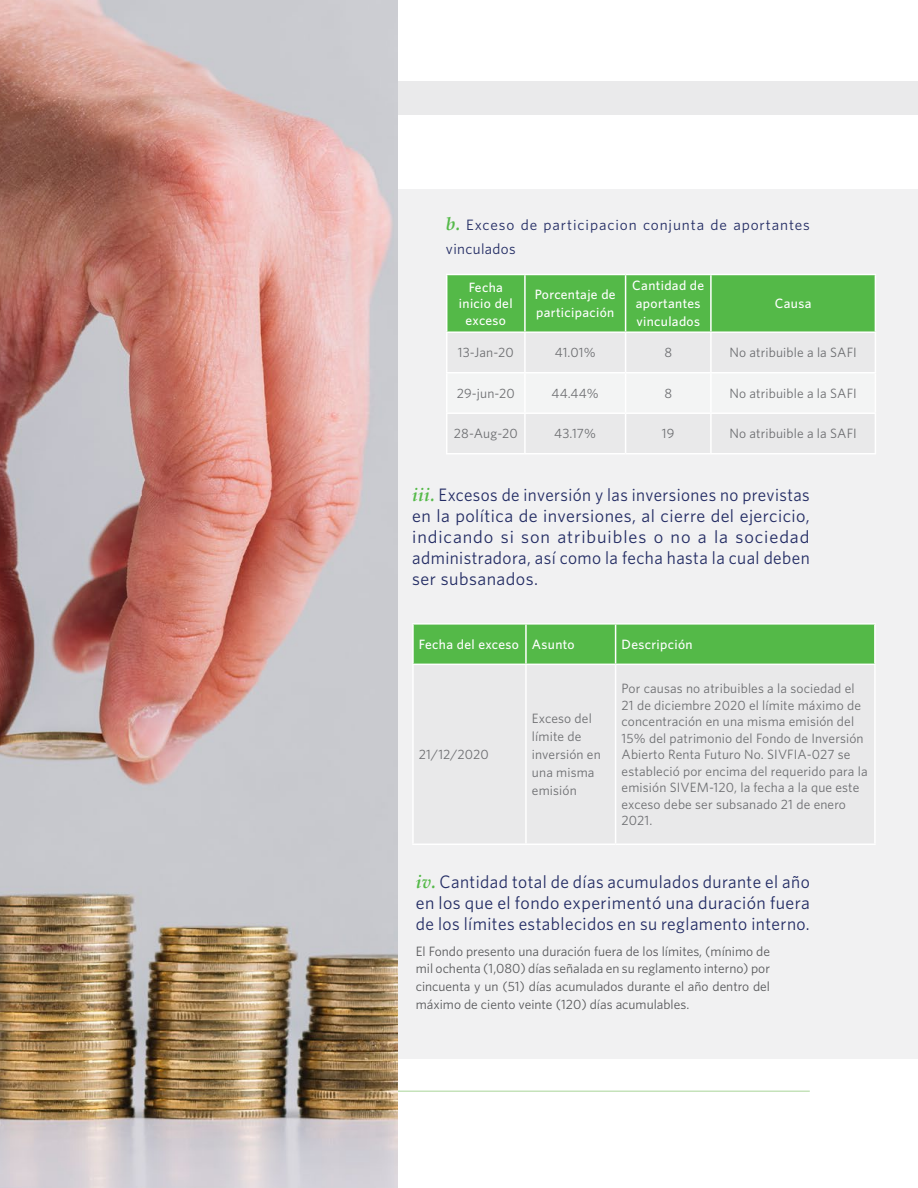
<style>
.page{position:relative;width:918px;height:1188px;background:#fff}
.page>*{position:absolute;margin:0;border:0;box-sizing:border-box;transform-origin:0 0}
.t1{font:18px/21px "Whitney";letter-spacing:.025em;color:#232c64;text-align:justify;scale:.95 1}
.t2{font:18px/21px "Whitney";letter-spacing:.025em;color:#232c64;text-align:justify;scale:.96 1}
.t3{font:15px/24px "Whitney";letter-spacing:.06em;color:#232c64}
.t4{font:13.5px/16.5px "Whitney";letter-spacing:.01em;color:#6d6e71}
.t5{font:13.5px/18px "Whitney";color:#58595b;text-align:justify}
.t6{font:500 13.5px/18px "Whitney";letter-spacing:.025em;color:#fff}
.s1{font-family:"Palatino";font-weight:700;font-style:italic;font-size:18px;color:#54b948}
.s2{font-family:"Palatino";font-weight:700;font-style:italic;color:#54b948}
</style>
<div class="page">
<div style="left:81px;top:81px;width:837px;height:33px;background:#eaeaeb"></div>
<hr style="left:80px;top:1090px;width:730px;height:2px;background:#acd69c">
<div style="left:351px;top:189px;width:567px;height:869px;background:#f1f1f2"></div>
<img style="left:0;top:0;width:397px;height:1188px">
<div style="left:447px;top:275px;width:428px;height:56px;background:#54b948"></div>
<hr style="left:446px;top:333px;width:1px;height:39px;background:#fff">
<hr style="left:524px;top:333px;width:2px;height:39px;background:#fff">
<hr style="left:625px;top:333px;width:1px;height:39px;background:#fff">
<hr style="left:710px;top:333px;width:2px;height:39px;background:#fff">
<hr style="left:875px;top:333px;width:1px;height:39px;background:#fff">
<hr style="left:446px;top:372px;width:79px;height:1px;background:#fff">
<hr style="left:446px;top:373px;width:1px;height:39px;background:#fff">
<hr style="left:525px;top:372px;width:101px;height:1px;background:#fff">
<hr style="left:524px;top:373px;width:2px;height:39px;background:#fff">
<hr style="left:626px;top:372px;width:85px;height:1px;background:#fff">
<hr style="left:625px;top:373px;width:1px;height:39px;background:#fff">
<hr style="left:711px;top:372px;width:165px;height:1px;background:#fff">
<hr style="left:710px;top:373px;width:2px;height:39px;background:#fff">
<hr style="left:875px;top:373px;width:1px;height:39px;background:#fff">
<hr style="left:446px;top:412px;width:79px;height:2px;background:#fff">
<hr style="left:446px;top:414px;width:1px;height:39px;background:#fff">
<hr style="left:525px;top:412px;width:101px;height:2px;background:#fff">
<hr style="left:524px;top:414px;width:2px;height:39px;background:#fff">
<hr style="left:626px;top:412px;width:85px;height:2px;background:#fff">
<hr style="left:625px;top:414px;width:1px;height:39px;background:#fff">
<hr style="left:711px;top:412px;width:165px;height:2px;background:#fff">
<hr style="left:710px;top:414px;width:2px;height:39px;background:#fff">
<hr style="left:875px;top:414px;width:1px;height:39px;background:#fff">
<hr style="left:446px;top:453px;width:79px;height:1px;background:#fff">
<hr style="left:525px;top:453px;width:101px;height:1px;background:#fff">
<hr style="left:626px;top:453px;width:85px;height:1px;background:#fff">
<hr style="left:711px;top:453px;width:165px;height:1px;background:#fff">
<hr style="left:446px;top:274px;width:79px;height:1px;background:#fff">
<hr style="left:446px;top:275px;width:1px;height:56px;background:#fff">
<hr style="left:446px;top:331px;width:79px;height:2px;background:#fff">
<hr style="left:525px;top:274px;width:101px;height:1px;background:#fff">
<hr style="left:524px;top:275px;width:2px;height:56px;background:#fff">
<hr style="left:626px;top:274px;width:85px;height:1px;background:#fff">
<hr style="left:625px;top:275px;width:1px;height:56px;background:#fff">
<hr style="left:525px;top:331px;width:101px;height:2px;background:#fff">
<hr style="left:626px;top:331px;width:85px;height:2px;background:#fff">
<hr style="left:711px;top:274px;width:165px;height:1px;background:#fff">
<hr style="left:710px;top:275px;width:2px;height:56px;background:#fff">
<hr style="left:875px;top:275px;width:1px;height:56px;background:#fff">
<hr style="left:711px;top:331px;width:165px;height:2px;background:#fff">
<div style="left:414px;top:625px;width:460px;height:39px;background:#54b948"></div>
<hr style="left:412px;top:665px;width:2px;height:179px;background:#fff">
<hr style="left:525px;top:665px;width:2px;height:179px;background:#fff">
<hr style="left:615px;top:665px;width:1px;height:179px;background:#fff">
<hr style="left:874px;top:665px;width:2px;height:179px;background:#fff">
<hr style="left:412px;top:844px;width:114px;height:1px;background:#fff">
<hr style="left:526px;top:844px;width:90px;height:1px;background:#fff">
<hr style="left:616px;top:844px;width:260px;height:1px;background:#fff">
<hr style="left:412px;top:623px;width:114px;height:2px;background:#fff">
<hr style="left:412px;top:625px;width:2px;height:39px;background:#fff">
<hr style="left:412px;top:664px;width:114px;height:1px;background:#fff">
<hr style="left:526px;top:623px;width:90px;height:2px;background:#fff">
<hr style="left:525px;top:625px;width:2px;height:39px;background:#fff">
<hr style="left:526px;top:664px;width:90px;height:1px;background:#fff">
<hr style="left:616px;top:623px;width:260px;height:2px;background:#fff">
<hr style="left:615px;top:625px;width:1px;height:39px;background:#fff">
<hr style="left:874px;top:625px;width:2px;height:39px;background:#fff">
<hr style="left:616px;top:664px;width:260px;height:1px;background:#fff">
<p class="t3" style="left:446px;top:213px;width:366px"><span class="s1">b.</span> Exceso de participacion conjunta de aportantes vinculados</p>
<p class="t6" style="left:459px;top:278px;width:55px;line-height:16.5px;text-align:center">Fecha inicio del exceso</p>
<p class="t6" style="left:535px;top:285px;width:82px">Porcentaje de participación</p>
<p class="t6" style="left:632px;top:276px;width:74px">Cantidad de aportantes vinculados</p>
<p class="t6" style="left:775px;top:294px;width:38px">Causa</p>
<p class="t4" style="left:458px;top:344px;width:57px">13-Jan-20</p>
<p class="t4" style="left:555px;top:344px;width:42px">41.01%</p>
<p class="t4" style="left:664px;top:344px;width:9px">8</p>
<p class="t4" style="left:729px;top:344px;width:129px">No atribuible a la SAFI</p>
<p class="t4" style="left:457px;top:385px;width:60px">29-jun-20</p>
<p class="t4" style="left:552px;top:385px;width:49px">44.44%</p>
<p class="t4" style="left:664px;top:385px;width:9px">8</p>
<p class="t4" style="left:729px;top:385px;width:129px">No atribuible a la SAFI</p>
<p class="t4" style="left:454px;top:425px;width:65px">28-Aug-20</p>
<p class="t4" style="left:554px;top:425px;width:43px">43.17%</p>
<p class="t4" style="left:662px;top:425px;width:14px">19</p>
<p class="t4" style="left:729px;top:425px;width:129px">No atribuible a la SAFI</p>
<h1 class="t1" style="left:412px;top:484px;width:420px"><span class="s2">iii.</span> Excesos de inversión y las inversiones no previstas en la política de inversiones, al cierre del ejercicio, indicando si son atribuibles o no a la sociedad administradora, así como la fecha hasta la cual deben ser subsanados.</h1>
<p class="t6" style="left:419px;top:635px;width:157px">Fecha del exceso Asunto</p>
<p class="t6" style="left:622px;top:635px;width:73px">Descripción</p>
<p class="t4" style="left:419px;top:746px;width:71px">21/12/2020</p>
<p class="t4" style="left:532px;top:709px;width:70px;line-height:18px">Exceso del límite de inversión en una misma emisión</p>
<p class="t4" style="left:622px;top:680px;width:247px">Por causas no atribuibles a la sociedad el 21 de diciembre 2020 el límite máximo de concentración en una misma emisión del 15% del patrimonio del Fondo de Inversión Abierto Renta Futuro No. SIVFIA-027 se estableció por encima del requerido para la emisión SIVEM-120, la fecha a la que este exceso debe ser subsanado 21 de enero 2021.</p>
<h1 class="t2" style="left:416px;top:871px;width:412px"><span class="s2">iv.</span> Cantidad total de días acumulados durante el año en los que el fondo experimentó una duración fuera de los límites establecidos en su reglamento interno.</h1>
<p class="t5" style="left:416px;top:942px;width:356px">El Fondo presento una duración fuera de los límites, (mínimo de mil ochenta (1,080) días señalada en su reglamento interno) por cincuenta y un (51) días acumulados durante el año dentro del máximo de ciento veinte (120) días acumulables.</p>
</div>
